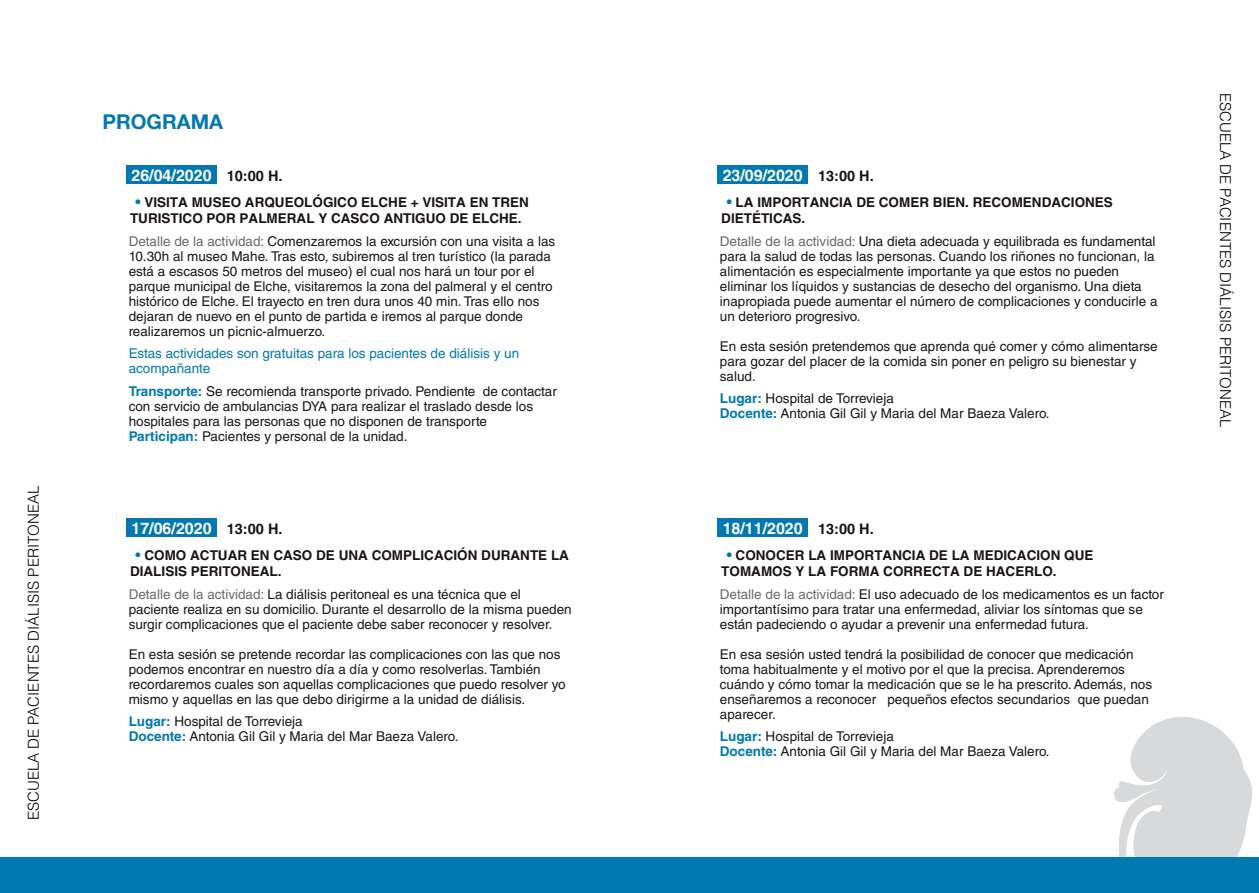
<style>
.page{position:relative;width:1259px;height:893px;background:#fff}
.page>*{position:absolute;margin:0;border:0;box-sizing:border-box;transform-origin:0 0}
.t1{font:700 20.4px "Helvetica Neue";color:#0079b2}
.t2{font:700 16.05px "Helvetica LT Std";color:#fff}
.t3{font:300 15px "Helvetica LT Std";color:#000}
.t4{font:700 14.55px "Helvetica LT Std";color:#1a1413}
.t5{font:13.5px/15px "Helvetica LT Std";color:#1a171b}
.t6{font:700 13.5px/16.2px "Helvetica LT Std";color:#1a1413}
.t7{font:13.5px/15px "Helvetica LT Std";color:#0079b2}
.s1{font-size:14.55px;color:#0079b2}
.s2{color:#696a6c}
.s3{font-weight:700;color:#0079b2}
</style>
<div class="page">
<svg style="left:1114px;top:717px;width:138px;height:140px"></svg>
<div style="left:0;top:857px;width:1259px;height:36px;background:#0079b2"></div>
<div style="left:126px;top:166px;width:91px;height:18px;background:#0079b2"></div>
<div style="left:126px;top:518px;width:91px;height:19px;background:#0079b2"></div>
<div style="left:717px;top:166px;width:91px;height:18px;background:#0079b2"></div>
<div style="left:717px;top:518px;width:91px;height:19px;background:#0079b2"></div>
<p class="t3" style="left:24px;top:820px;width:336px;rotate:-90deg">ESCUELA DE PACIENTES DIÁLISIS PERITONEAL</p>
<h1 class="t1" style="left:102px;top:109px;width:122px">PROGRAMA</h1>
<p class="t2" style="left:131px;top:165px;width:82px">26/04/2020</p>
<p class="t6" style="left:130px;top:194px;width:400px;text-align:center"><span class="s1">•</span> VISITA MUSEO ARQUEOLÓGICO ELCHE + VISITA EN TREN<br>TURISTICO POR PALMERAL Y CASCO ANTIGUO DE ELCHE.</p>
<p class="t5" style="left:129px;top:233px;width:428px"><span class="s2">Detalle de la actividad:</span> Comenzaremos la excursión con una visita a las 10.30h al museo Mahe. Tras esto, subiremos al tren turístico (la parada está a escasos 50 metros del museo) el cual nos hará un tour por el parque municipal de Elche, visitaremos la zona del palmeral y el centro histórico de Elche. El trayecto en tren dura unos 40 min. Tras ello nos dejaran de nuevo en el punto de partida e iremos al parque donde realizaremos un picnic-almuerzo.</p>
<p class="t7" style="left:129px;top:346px;width:392px">Estas actividades son gratuitas para los pacientes de diálisis y un acompañante</p>
<p class="t5" style="left:129px;top:383px;width:430px"><span class="s3">Transporte:</span> Se recomienda transporte privado. Pendiente de contactar con servicio de ambulancias DYA para realizar el traslado desde los hospitales para las personas que no disponen de transporte <span class="s3">Participan:</span> Pacientes y personal de la unidad.</p>
<p class="t4" style="left:227px;top:167px;width:57px">10:00 H.</p>
<p class="t2" style="left:131px;top:518px;width:82px">17/06/2020</p>
<p class="t6" style="left:130px;top:547px;width:440px;text-indent:5px"><span class="s1">•</span> COMO ACTUAR EN CASO DE UNA COMPLICACIÓN DURANTE LA<br>DIALISIS PERITONEAL.</p>
<p class="t5" style="left:129px;top:586px;width:444px"><span class="s2">Detalle de la actividad:</span> La diálisis peritoneal es una técnica que el paciente realiza en su domicilio. Durante el desarrollo de la misma pueden surgir complicaciones que el paciente debe saber reconocer y resolver.</p>
<p class="t5" style="left:129px;top:646px;width:438px">En esta sesión se pretende recordar las complicaciones con las que nos podemos encontrar en nuestro día a día y como resolverlas. También recordaremos cuales son aquellas complicaciones que puedo resolver yo mismo y aquellas en las que debo dirigirme a la unidad de diálisis.</p>
<p class="t5" style="left:129px;top:714px;width:331px"><span class="s3">Lugar:</span> Hospital de Torrevieja<br><span class="s3">Docente:</span> Antonia Gil Gil y Maria del Mar Baeza Valero.</p>
<p class="t4" style="left:227px;top:520px;width:57px">13:00 H.</p>
<p class="t2" style="left:722px;top:165px;width:82px">23/09/2020</p>
<p class="t6" style="left:721px;top:194px;width:393px;text-indent:5px"><span class="s1">•</span> LA IMPORTANCIA DE COMER BIEN. RECOMENDACIONES<br>DIETÉTICAS.</p>
<p class="t5" style="left:720px;top:233px;width:439px"><span class="s2">Detalle de la actividad:</span> Una dieta adecuada y equilibrada es fundamental para la salud de todas las personas. Cuando los riñones no funcionan, la alimentación es especialmente importante ya que estos no pueden eliminar los líquidos y sustancias de desecho del organismo. Una dieta inapropiada puede aumentar el número de complicaciones y conducirle a un deterioro progresivo.</p>
<p class="t5" style="left:720px;top:338px;width:439px">En esta sesión pretendemos que aprenda qué comer y cómo alimentarse para gozar del placer de la comida sin poner en peligro su bienestar y salud.</p>
<p class="t5" style="left:720px;top:391px;width:331px"><span class="s3">Lugar:</span> Hospital de Torrevieja<br><span class="s3">Docente:</span> Antonia Gil Gil y Maria del Mar Baeza Valero.</p>
<p class="t4" style="left:818px;top:167px;width:57px">13:00 H.</p>
<p class="t2" style="left:722px;top:518px;width:82px">18/11/2020</p>
<p class="t6" style="left:721px;top:547px;width:374px;text-indent:5px"><span class="s1">•</span> CONOCER LA IMPORTANCIA DE LA MEDICACION QUE<br>TOMAMOS Y LA FORMA CORRECTA DE HACERLO.</p>
<p class="t5" style="left:720px;top:586px;width:445px"><span class="s2">Detalle de la actividad:</span> El uso adecuado de los medicamentos es un factor importantísimo para tratar una enfermedad, aliviar los síntomas que se están padeciendo o ayudar a prevenir una enfermedad futura.</p>
<p class="t5" style="left:720px;top:646px;width:434px">En esa sesión usted tendrá la posibilidad de conocer que medicación toma habitualmente y el motivo por el que la precisa. Aprenderemos cuándo y cómo tomar la medicación que se le ha prescrito. Además, nos enseñaremos a reconocer pequeños efectos secundarios que puedan aparecer.</p>
<p class="t5" style="left:720px;top:729px;width:331px"><span class="s3">Lugar:</span> Hospital de Torrevieja<br><span class="s3">Docente:</span> Antonia Gil Gil y Maria del Mar Baeza Valero.</p>
<p class="t4" style="left:818px;top:520px;width:57px">13:00 H.</p>
<p class="t3" style="left:1235px;top:93px;width:336px;rotate:90deg">ESCUELA DE PACIENTES DIÁLISIS PERITONEAL</p>
</div>
